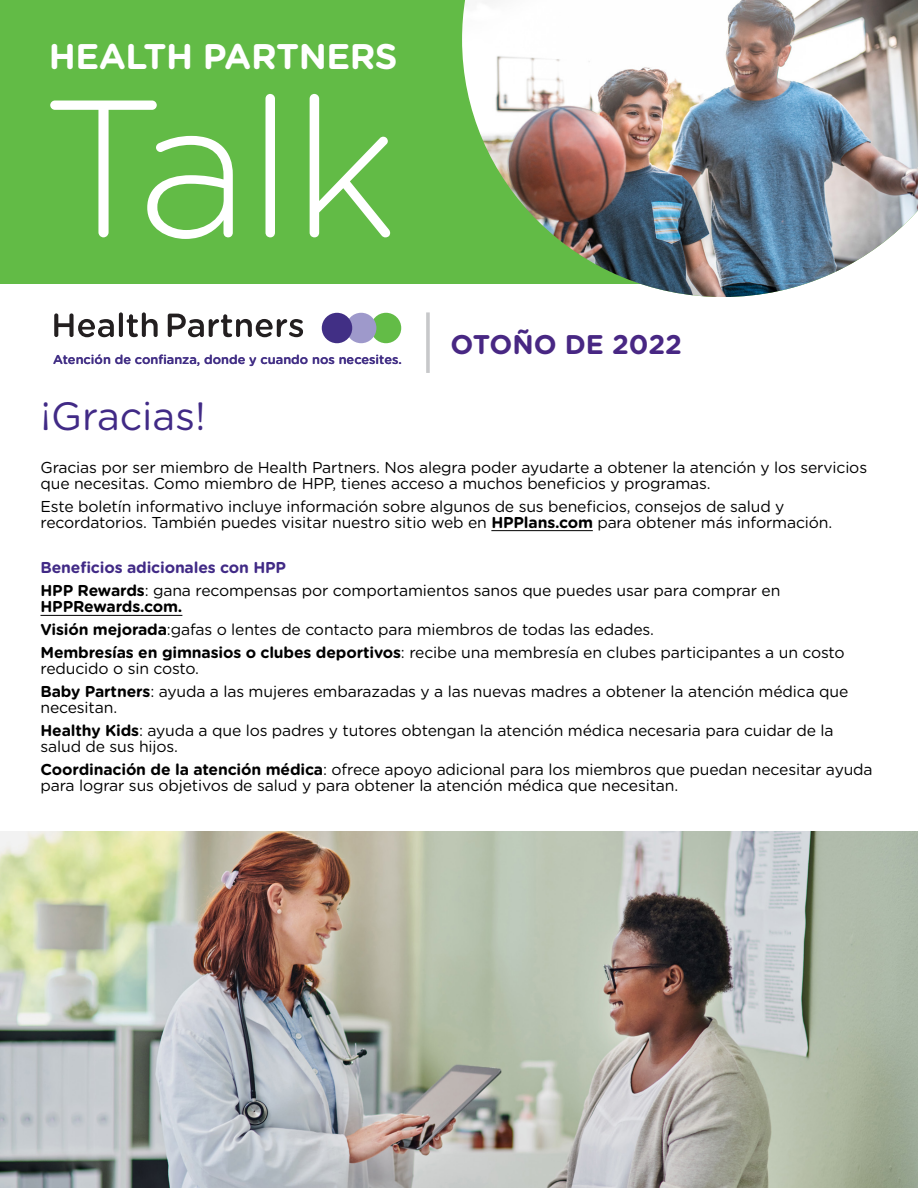
<style>
.page{position:relative;width:918px;height:1188px;background:#fff}
.page>*{position:absolute;margin:0;border:0;box-sizing:border-box;transform-origin:0 0}
.t1{font:300 194.4px "Gotham Rounded";color:#fff}
.t2{font:39.45px "Gotham Rounded";color:#412a86}
.t3{font:700 35.7px "Gotham Rounded";letter-spacing:-.015em;color:#fff}
.t4{font:700 27px "Gotham Rounded";color:#482783}
.t5{font:15.75px/22.8px "Gotham Rounded";letter-spacing:-.01em;color:#000}
.t6{font:500 12.75px "Gotham Rounded";color:#472f88}
.s1{font-weight:700}
.s2{font-weight:700;color:#412a86}
</style>
<div class="page">
<div style="left:371px;top:313px;width:30px;height:30px;background:#63bc47;border-radius:50%"></div>
<div style="left:346px;top:313px;width:30px;height:30px;background:#9e99cb;border-radius:50%"></div>
<div style="left:322px;top:313px;width:30px;height:30px;background:#412f85;border-radius:50%"></div>
<svg style="left:54px;top:313px;width:60px;height:24px"></svg>
<svg style="left:119px;top:312px;width:4px;height:25px"></svg>
<svg style="left:127px;top:312px;width:31px;height:25px"></svg>
<svg style="left:168px;top:314px;width:135px;height:23px"></svg>
<div style="left:0;top:0;width:756px;height:284px;background:#62bb46"></div>
<img style="left:462px;top:0;width:456px;height:297px">
<hr style="left:426px;top:312px;width:4px;height:61px;background:#d0d1d2">
<img style="left:0;top:832px;width:918px;height:356px">
<hr style="left:491px;top:530px;width:102px;height:1px;background:#000">
<hr style="left:40px;top:615px;width:142px;height:1px;background:#000">
<h3 class="t3" style="left:49px;top:30px;width:350px">HEALTH PARTNERS</h3>
<h1 class="t1" style="left:40px;top:38px;width:361px">Talk</h1>
<p class="t6" style="left:53px;top:350px;width:350px">Atención de confianza, donde y cuando nos necesites.</p>
<h2 class="t2" style="left:40px;top:389px;width:167px">¡Gracias!</h2>
<h3 class="t4" style="left:451px;top:324px;width:233px">OTOÑO DE 2022</h3>
<p class="t5" style="left:40px;top:458px;width:828px;line-height:16.2px">Gracias por ser miembro de Health Partners. Nos alegra poder ayudarte a obtener la atención y los servicios que necesitas. Como miembro de HPP, tienes acceso a muchos beneficios y programas.</p>
<p class="t5" style="left:40px;top:497px;width:793px;line-height:16.2px">Este boletín informativo incluye información sobre algunos de sus beneficios, consejos de salud y recordatorios. También puedes visitar nuestro sitio web en <span class="s1">HPPlans.com</span> para obtener más información.</p>
<p class="t5" style="left:40px;top:556px;width:741px"><span class="s2">Beneficios adicionales con HPP<br></span><span class="s1">HPP Rewards</span>: gana recompensas por comportamientos sanos que puedes usar para comprar en</p>
<p class="t5" style="left:40px;top:595px;width:806px"><span class="s1">HPPRewards.com.<br>Visión mejorada</span>:gafas o lentes de contacto para miembros de todas las edades.<br><span class="s1">Membresías en gimnasios o clubes deportivos</span>: recibe una membresía en clubes participantes a un costo</p>
<p class="t5" style="left:40px;top:657px;width:809px">reducido o sin costo.<br><span class="s1">Baby Partners</span>: ayuda a las mujeres embarazadas y a las nuevas madres a obtener la atención médica que</p>
<p class="t5" style="left:40px;top:696px;width:795px">necesitan.<br><span class="s1">Healthy Kids</span>: ayuda a que los padres y tutores obtengan la atención médica necesaria para cuidar de la</p>
<p class="t5" style="left:40px;top:735px;width:834px">salud de sus hijos.<br><span class="s1">Coordinación de la atención médica</span>: ofrece apoyo adicional para los miembros que puedan necesitar ayuda</p>
<p class="t5" style="left:40px;top:774px;width:639px">para lograr sus objetivos de salud y para obtener la atención médica que necesitan.</p>
</div>
